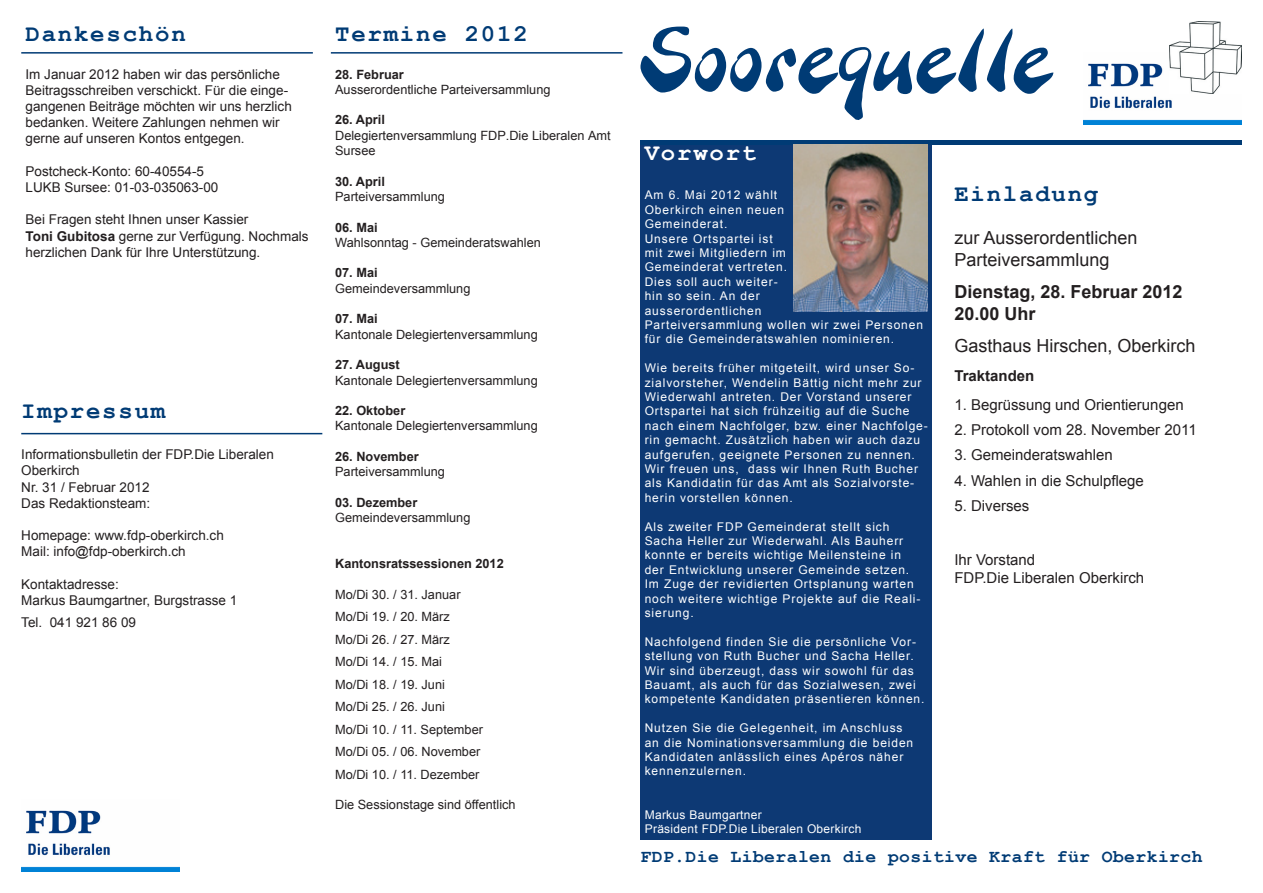
<style>
.page{position:relative;width:1263px;height:893px;background:#fff}
.page>*{position:absolute;margin:0;border:0;box-sizing:border-box;transform-origin:0 0}
.t1{font:700 24px "Courier New";letter-spacing:.075em;color:#003b75}
.t2{font:700 24px "Courier New";letter-spacing:.075em;color:#fff}
.t3{font:18px/21.6px "Arial";color:#231f20}
.t4{font:700 18px "Courier New";letter-spacing:.025em;color:#003b75}
.t5{font:700 18px/21.6px "Arial";color:#231f20}
.t6{font:15px/18px "Arial";color:#231f20}
.t7{font:700 15px "Arial";color:#231f20}
.t8{font:13.5px/16.2px "Arial";color:#231f20}
.t9{font:12.75px/15.3px "Arial";color:#231f20}
.t10{font:700 12.75px "Arial";color:#231f20}
.t11{font:12px/14.4px "Arial";letter-spacing:.075em;color:#fff}
.t12{font:12px/14.4px "Arial";letter-spacing:.025em;color:#fff}
.s1{font-weight:700}
</style>
<div class="page">
<div style="left:640px;top:140px;width:292px;height:700px;background:#0d3974"></div>
<hr style="left:21px;top:433px;width:301px;height:1px;background:#003b75">
<hr style="left:21px;top:52px;width:292px;height:2px;background:#003b75">
<div style="left:640px;top:140px;width:602px;height:5px;background:#003b75"></div>
<img style="left:793px;top:145px;width:134px;height:166px">
<img style="left:1083px;top:63px;width:159px;height:61px">
<img style="left:1169px;top:21px;width:73px;height:73px">
<img style="left:21px;top:810px;width:159px;height:62px">
<svg style="left:640px;top:27px;width:413px;height:93px"></svg>
<hr style="left:331px;top:52px;width:291px;height:2px;background:#003b75">
<p class="t1" style="left:26px;top:18px;width:162px">Dankeschön</p>
<p class="t8" style="left:26px;top:66px;width:268px">Im Januar 2012 haben wir das persönliche Beitragsschreiben verschickt. Für die einge&shy;gangenen Beiträge möchten wir uns herzlich bedanken. Weitere Zahlungen nehmen wir gerne auf unseren Kontos entgegen.</p>
<p class="t8" style="left:26px;top:163px;width:194px">Postcheck-Konto: 60-40554-5<br>LUKB Sursee: 01-03-035063-00</p>
<p class="t8" style="left:26px;top:212px;width:285px">Bei Fragen steht Ihnen unser Kassier<br><span class="s1">Toni Gubitosa</span> gerne zur Verfügung. Nochmals herzlichen Dank für Ihre Unterstützung.</p>
<p class="t1" style="left:21px;top:395px;width:145px">Impressum</p>
<p class="t8" style="left:21px;top:446px;width:254px">Informationsbulletin der FDP.Die Liberalen<br>Oberkirch<br>Nr. 31 / Februar 2012<br>Das Redaktionsteam:</p>
<p class="t8" style="left:21px;top:527px;width:204px">Homepage: www.fdp-oberkirch.ch<br>Mail: info@fdp-oberkirch.ch</p>
<p class="t8" style="left:21px;top:576px;width:218px">Kontaktadresse:<br>Markus Baumgartner, Burgstrasse 1</p>
<p class="t8" style="left:21px;top:614px;width:116px">Tel. 041 921 86 09</p>
<p class="t1" style="left:335px;top:18px;width:194px">Termine 2012</p>
<p class="t9" style="left:335px;top:67px;width:217px"><span class="s1">28. Februar<br></span>Ausserordentliche Parteiversammlung</p>
<p class="t9" style="left:335px;top:112px;width:277px"><span class="s1">26. April<br></span>Delegiertenversammlung FDP.Die Liberalen Amt<br>Sursee</p>
<p class="t9" style="left:335px;top:174px;width:111px"><span class="s1">30. April<br></span>Parteiversammlung</p>
<p class="t9" style="left:335px;top:220px;width:207px"><span class="s1">06. Mai<br></span>Wahlsonntag - Gemeinderatswahlen</p>
<p class="t9" style="left:335px;top:265px;width:137px"><span class="s1">07. Mai<br></span>Gemeindeversammlung</p>
<p class="t9" style="left:335px;top:311px;width:204px"><span class="s1">07. Mai<br></span>Kantonale Delegiertenversammlung</p>
<p class="t9" style="left:335px;top:357px;width:204px"><span class="s1">27. August<br></span>Kantonale Delegiertenversammlung</p>
<p class="t9" style="left:335px;top:403px;width:204px"><span class="s1">22. Oktober<br></span>Kantonale Delegiertenversammlung</p>
<p class="t9" style="left:335px;top:449px;width:111px"><span class="s1">26. November<br></span>Parteiversammlung</p>
<p class="t9" style="left:335px;top:495px;width:137px"><span class="s1">03. Dezember<br></span>Gemeindeversammlung</p>
<p class="t10" style="left:335px;top:555px;width:170px">Kantonsratssessionen 2012</p>
<p class="t9" style="left:335px;top:583px;width:149px;line-height:22.5px">Mo/Di 30. / 31. Januar<br>Mo/Di 19. / 20. März<br>Mo/Di 26. / 27. März<br>Mo/Di 14. / 15. Mai<br>Mo/Di 18. / 19. Juni<br>Mo/Di 25. / 26. Juni<br>Mo/Di 10. / 11. September<br>Mo/Di 05. / 06. November<br>Mo/Di 10. / 11. Dezember</p>
<p class="t9" style="left:335px;top:797px;width:182px">Die Sessionstage sind öffentlich</p>
<p class="t2" style="left:645px;top:137px;width:113px">Vorwort</p>
<p class="t11" style="left:645px;top:188px;width:280px">Am 6. Mai 2012 wählt<br>Oberkirch einen neuen<br>Gemeinderat.<br>Unsere Ortspartei ist<br>mit zwei Mitgliedern im<br>Gemeinderat vertreten.<br>Dies soll auch weiter-<br>hin so sein. An der<br>ausserordentlichen<br>Parteiversammlung wollen wir zwei Personen für die Gemeinderatswahlen nominieren.</p>
<p class="t11" style="left:645px;top:361px;width:285px">Wie bereits früher mitgeteilt, wird unser So&shy;zialvorsteher, Wendelin Bättig nicht mehr zur Wiederwahl antreten. Der Vorstand unserer Ortspartei hat sich frühzeitig auf die Suche nach einem Nachfolger, bzw. einer Nachfolge&shy;rin gemacht. Zusätzlich haben wir auch dazu aufgerufen, geeignete Personen zu nennen.<br>Wir freuen uns, dass wir Ihnen Ruth Bucher als Kandidatin für das Amt als Sozialvorste&shy;herin vorstellen können.</p>
<p class="t11" style="left:645px;top:519px;width:277px">Als zweiter FDP Gemeinderat stellt sich Sacha Heller zur Wiederwahl. Als Bauherr konnte er bereits wichtige Meilensteine in der Entwicklung unserer Gemeinde setzen.<br>Im Zuge der revidierten Ortsplanung warten noch weitere wichtige Projekte auf die Reali&shy;sierung.</p>
<p class="t11" style="left:645px;top:634px;width:281px">Nachfolgend finden Sie die persönliche Vor&shy;stellung von Ruth Bucher und Sacha Heller.<br>Wir sind überzeugt, dass wir sowohl für das Bauamt, als auch für das Sozialwesen, zwei kompetente Kandidaten präsentieren können.</p>
<p class="t11" style="left:645px;top:721px;width:270px">Nutzen Sie die Gelegenheit, im Anschluss an die Nominationsversammlung die beiden Kandidaten anlässlich eines Apéros näher kennenzulernen.</p>
<p class="t12" style="left:645px;top:807px;width:218px">Markus Baumgartner<br>Präsident FDP.Die Liberalen Oberkirch</p>
<p class="t1" style="left:954px;top:179px;width:145px">Einladung</p>
<p class="t3" style="left:954px;top:227px;width:185px">zur Ausserordentlichen<br>Parteiversammlung</p>
<p class="t5" style="left:954px;top:282px;width:230px">Dienstag, 28. Februar 2012<br>20.00 Uhr</p>
<p class="t3" style="left:954px;top:335px;width:243px">Gasthaus Hirschen, Oberkirch</p>
<p class="t7" style="left:954px;top:366px;width:82px">Traktanden</p>
<p class="t6" style="left:954px;top:396px;width:231px">1. Begrüssung und Orientierungen</p>
<p class="t6" style="left:954px;top:421px;width:244px">2. Protokoll vom 28. November 2011</p>
<p class="t6" style="left:954px;top:446px;width:160px">3. Gemeinderatswahlen</p>
<p class="t6" style="left:954px;top:472px;width:191px">4. Wahlen in die Schulpflege</p>
<p class="t6" style="left:954px;top:497px;width:77px">5. Diverses</p>
<p class="t6" style="left:954px;top:551px;width:191px">Ihr Vorstand<br>FDP.Die Liberalen Oberkirch</p>
<p class="t4" style="left:640px;top:845px;width:564px">FDP.Die Liberalen die positive Kraft für Oberkirch</p>
</div>
